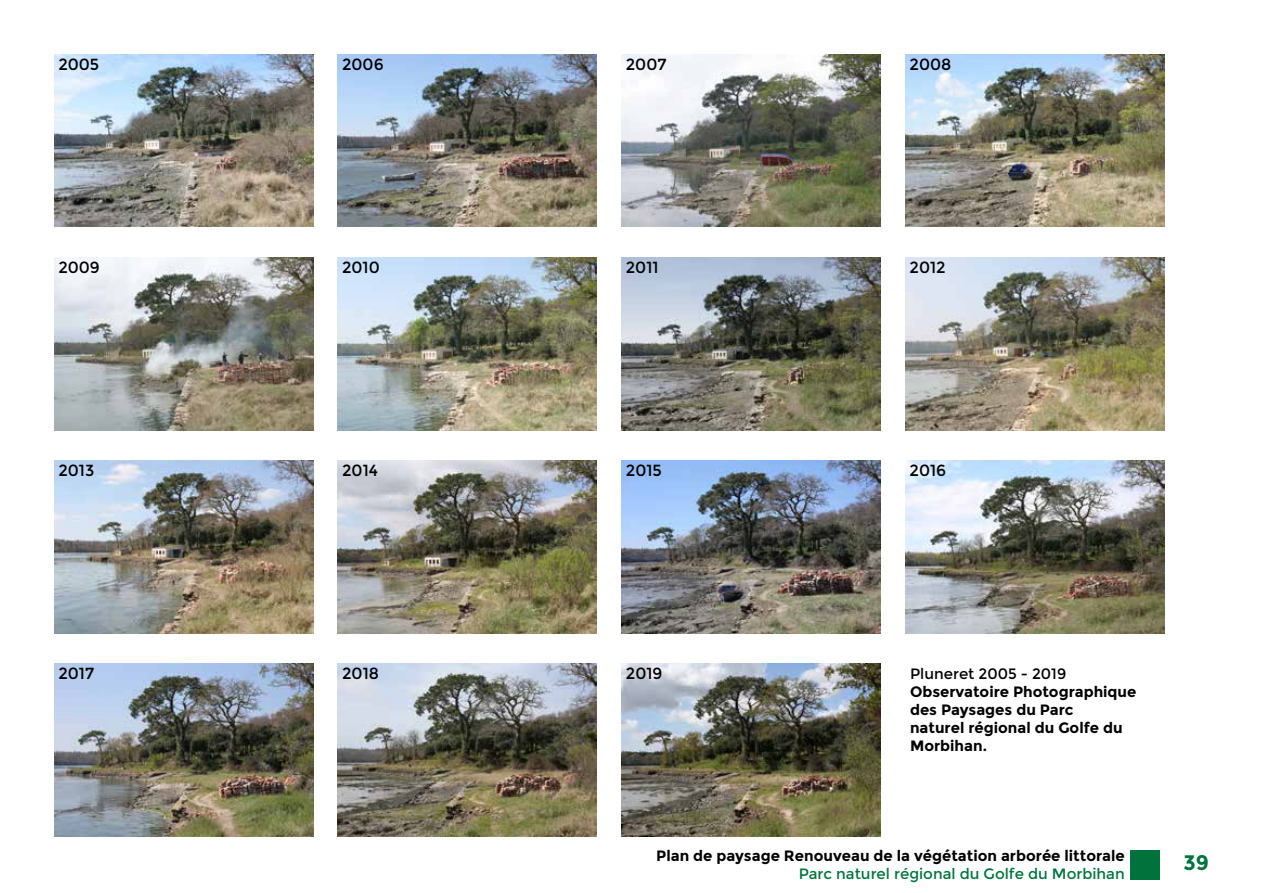
<style>
.page{position:relative;width:1263px;height:893px;background:#fff}
.page>*{position:absolute;margin:0;border:0;box-sizing:border-box;transform-origin:0 0}
.t1{font:700 21px "Montserrat";color:#00733c}
.t2{font:16.05px "Montserrat";color:#000}
.t3{font:700 15px/18px "Montserrat";color:#000}
.t4{font:15px "Montserrat";color:#00733c}
.t5{font:15px "Montserrat";color:#000}
</style>
<div class="page">
<div style="left:1130px;top:850px;width:30px;height:29px;background:#00733c"></div>
<img style="left:54px;top:54px;width:259px;height:173px">
<img style="left:338px;top:54px;width:259px;height:173px">
<img style="left:621px;top:54px;width:259px;height:173px">
<img style="left:905px;top:54px;width:259px;height:173px">
<img style="left:54px;top:257px;width:259px;height:173px">
<img style="left:338px;top:257px;width:259px;height:173px">
<img style="left:621px;top:257px;width:259px;height:173px">
<img style="left:905px;top:257px;width:259px;height:173px">
<img style="left:54px;top:461px;width:259px;height:172px">
<img style="left:338px;top:461px;width:259px;height:172px">
<img style="left:621px;top:461px;width:259px;height:172px">
<img style="left:905px;top:461px;width:259px;height:172px">
<img style="left:54px;top:664px;width:259px;height:172px">
<img style="left:338px;top:664px;width:259px;height:172px">
<img style="left:621px;top:664px;width:259px;height:172px">
<p class="t2" style="left:58px;top:55px;width:42px">2005</p>
<p class="t2" style="left:342px;top:55px;width:43px">2006</p>
<p class="t2" style="left:626px;top:55px;width:42px">2007</p>
<p class="t2" style="left:909px;top:55px;width:43px">2008</p>
<p class="t2" style="left:58px;top:258px;width:43px">2009</p>
<p class="t2" style="left:342px;top:258px;width:39px">2010</p>
<p class="t2" style="left:626px;top:258px;width:34px">2011</p>
<p class="t2" style="left:909px;top:258px;width:38px">2012</p>
<p class="t2" style="left:58px;top:461px;width:37px">2013</p>
<p class="t2" style="left:342px;top:461px;width:37px">2014</p>
<p class="t2" style="left:626px;top:461px;width:37px">2015</p>
<p class="t2" style="left:909px;top:461px;width:38px">2016</p>
<p class="t2" style="left:58px;top:664px;width:37px">2017</p>
<p class="t2" style="left:342px;top:664px;width:38px">2018</p>
<p class="t2" style="left:626px;top:664px;width:38px">2019</p>
<p class="t5" style="left:910px;top:665px;width:158px">Pluneret 2005 - 2019</p>
<p class="t3" style="left:910px;top:683px;width:228px">Observatoire Photographique des Paysages du Parc<br>naturel régional du Golfe du<br>Morbihan.</p>
<p class="t3" style="left:656px;top:847px;width:470px">Plan de paysage Renouveau de la végétation arborée littorale</p>
<p class="t4" style="left:799px;top:865px;width:328px">Parc naturel régional du Golfe du Morbihan</p>
<h1 class="t1" style="left:1183px;top:850px;width:27px">39</h1>
</div>
